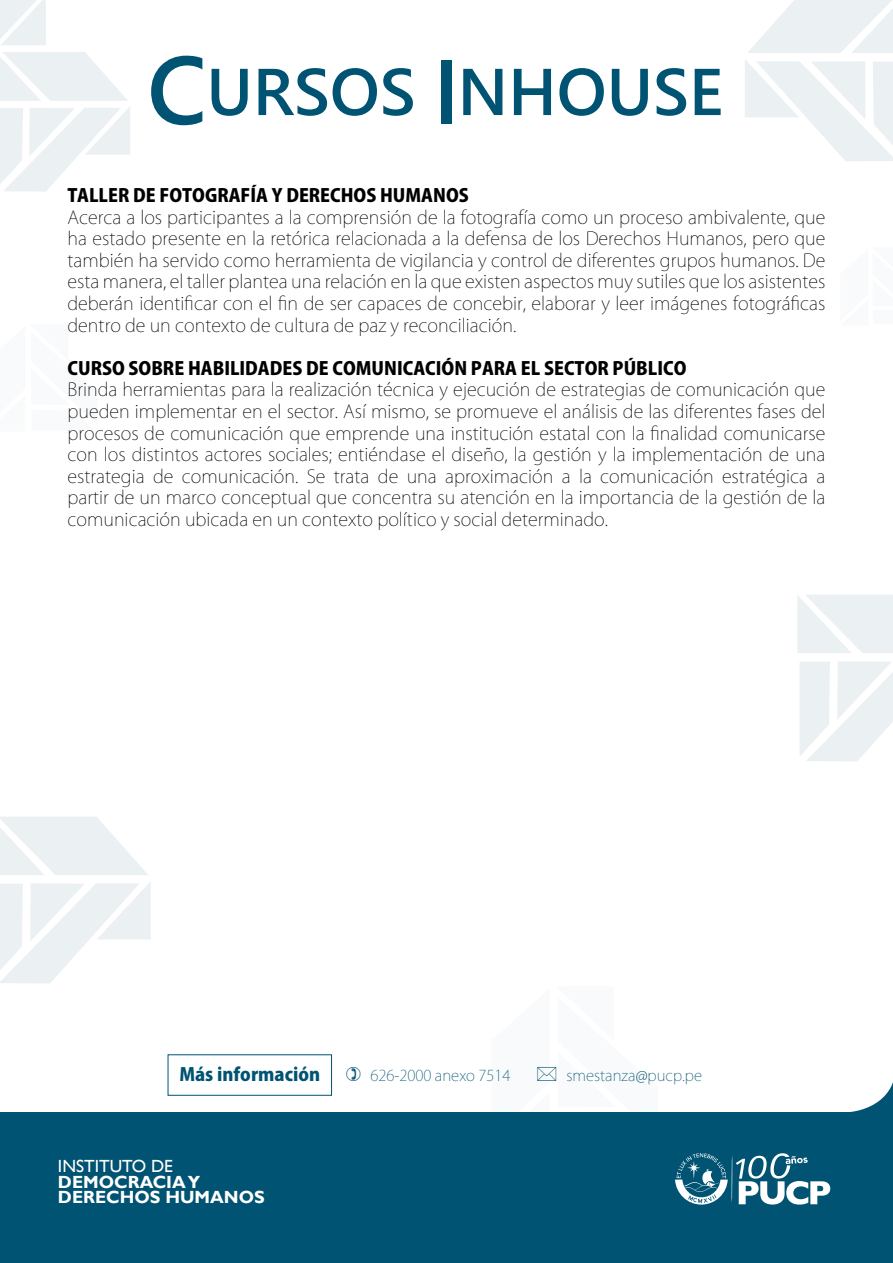
<style>
.page{position:relative;width:893px;height:1263px;background:#fff}
.page>*{position:absolute;margin:0;border:0;box-sizing:border-box;transform-origin:0 0}
.t1{font:200 18px/21.6px "Koz Go Pro";color:#000;text-align:justify}
.t2{font:800 18px "Koz Go Pro";color:#000}
.t3{font:800 18px "Koz Go Pro";color:#005372}
.t4{font:700 17.55px/15.3px "Gill Sans";color:#fff}
.t5{font:17.55px "Gill Sans";color:#fff}
.t6{font:200 15px "Koz Go Pro";color:#005372}
</style>
<div class="page">
<svg style="left:0;top:817px;width:148px;height:58px"></svg>
<svg style="left:0;top:882px;width:151px;height:101px"></svg>
<svg style="left:850px;top:1082px;width:43px;height:30px"></svg>
<div style="left:0;top:1112px;width:893px;height:151px;background:#005372"></div>
<svg style="left:748px;top:0;width:145px;height:53px"></svg>
<svg style="left:745px;top:60px;width:148px;height:101px"></svg>
<svg style="left:0;top:0;width:46px;height:45px"></svg>
<svg style="left:0;top:52px;width:130px;height:140px"></svg>
<svg style="left:151px;top:56px;width:51px;height:69px"></svg>
<svg style="left:212px;top:69px;width:36px;height:47px"></svg>
<svg style="left:259px;top:68px;width:68px;height:48px"></svg>
<svg style="left:333px;top:68px;width:44px;height:48px"></svg>
<svg style="left:383px;top:68px;width:30px;height:48px"></svg>
<div style="left:441px;top:60px;width:11px;height:64px;background:#005372"></div>
<svg style="left:463px;top:69px;width:39px;height:46px"></svg>
<svg style="left:514px;top:69px;width:37px;height:46px"></svg>
<svg style="left:559px;top:68px;width:45px;height:48px"></svg>
<svg style="left:612px;top:69px;width:36px;height:47px"></svg>
<svg style="left:657px;top:68px;width:29px;height:48px"></svg>
<svg style="left:695px;top:69px;width:26px;height:46px"></svg>
<svg style="left:797px;top:595px;width:96px;height:58px"></svg>
<svg style="left:800px;top:661px;width:93px;height:100px"></svg>
<hr style="left:731px;top:1155px;width:1px;height:48px;background:#fff;border-radius:50%">
<svg style="left:736px;top:1153px;width:94px;height:51px"></svg>
<svg style="left:675px;top:1153px;width:53px;height:51px"></svg>
<div style="left:168px;top:1054px;width:164px;height:42px;border:1px solid #005372"></div>
<p class="t2" style="left:68px;top:184px;width:403px">TALLER DE FOTOGRAFÍA Y DERECHOS HUMANOS</p>
<p class="t1" style="left:68px;top:206px;width:759px">Acerca a los participantes a la comprensión de la fotografía como un proceso ambivalente, que ha estado presente en la retórica relacionada a la defensa de los Derechos Humanos, pero que también ha servido como herramienta de vigilancia y control de diferentes grupos humanos. De esta manera, el taller plantea una relación en la que existen aspectos muy sutiles que los asistentes deberán identificar con el fin de ser capaces de concebir, elaborar y leer imágenes fotográficas dentro de un contexto de cultura de paz y reconciliación.</p>
<p class="t2" style="left:68px;top:356px;width:620px">CURSO SOBRE HABILIDADES DE COMUNICACIÓN PARA EL SECTOR PÚBLICO</p>
<p class="t1" style="left:68px;top:379px;width:759px">Brinda herramientas para la realización técnica y ejecución de estrategias de comunicación que pueden implementar en el sector. Así mismo, se promueve el análisis de las diferentes fases del procesos de comunicación que emprende una institución estatal con la finalidad comunicarse con los distintos actores sociales; entiéndase el diseño, la gestión y la implementación de una estrategia de comunicación. Se trata de una aproximación a la comunicación estratégica a partir de un marco conceptual que concentra su atención en la importancia de la gestión de la comunicación ubicada en un contexto político y social determinado.</p>
<p class="t3" style="left:179px;top:1063px;width:142px">Más información</p>
<p class="t6" style="left:370px;top:1065px;width:142px">626-2000 anexo 7514</p>
<p class="t6" style="left:566px;top:1065px;width:137px">smestanza@pucp.pe</p>
<p class="t5" style="left:58px;top:1156px;width:117px">INSTITUTO DE</p>
<p class="t4" style="left:58px;top:1174px;width:208px">DEMOCRACIA Y<br>DERECHOS HUMANOS</p>
</div>
